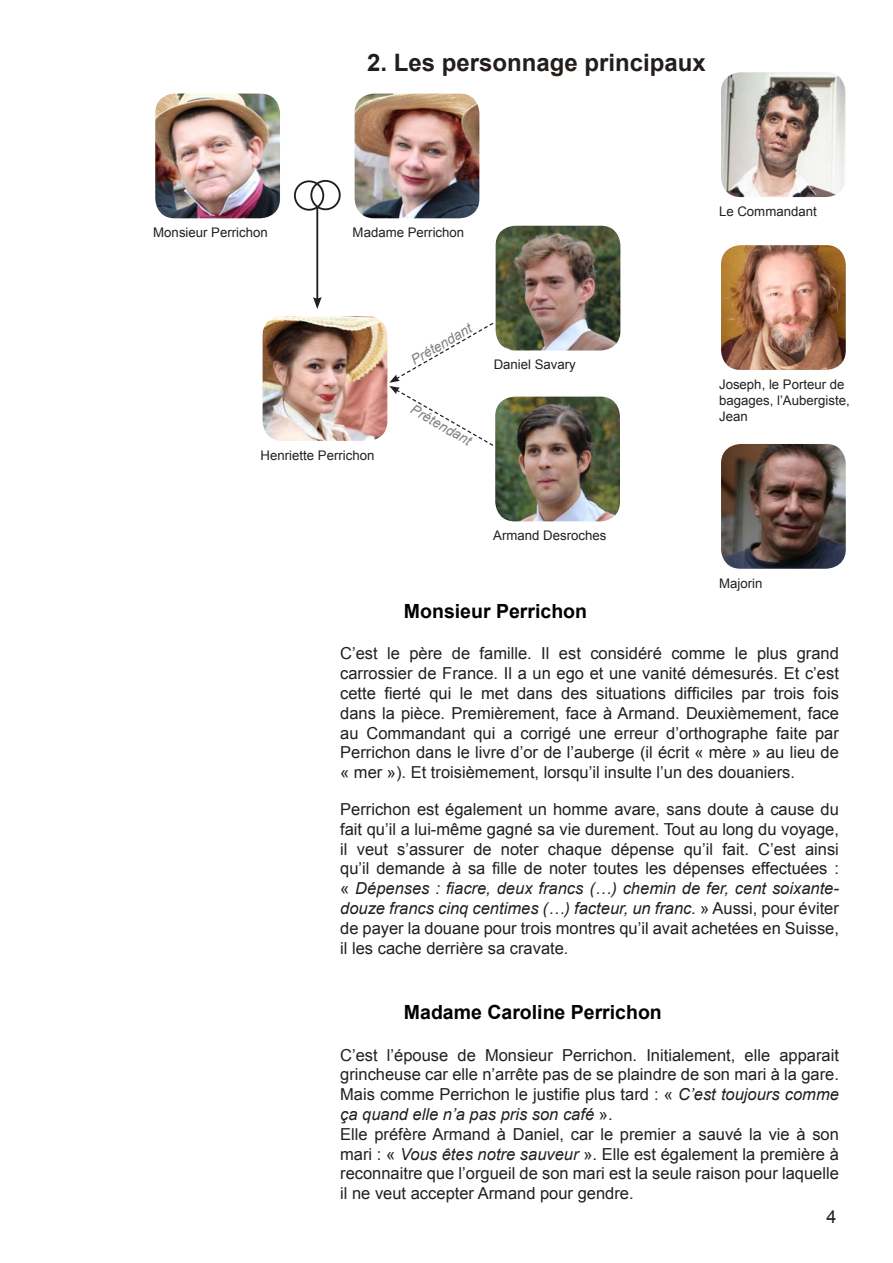
<style>
.page{position:relative;width:893px;height:1263px;background:#fff}
.page>*{position:absolute;margin:0;border:0;box-sizing:border-box;transform-origin:0 0}
.TITRE2{font:700 24px "Arial";color:#241e1b}
.TITRE3{font:700 19.5px "Arial";color:#000}
.t1{font:18px "Arial";color:#231f20}
.t2{font:16.5px/19.8px "Arial";color:#231f20;text-align:justify}
.t3{font:italic 13.8px "Arial";color:#808285}
.t4{font:13.2px/15.9px "Arial";color:#231f20}
.s1{font-style:italic}
</style>
<div class="page">
<img style="left:721px;top:444px;width:125px;height:125px">
<img style="left:155px;top:94px;width:125px;height:124px">
<img style="left:355px;top:94px;width:124px;height:124px">
<img style="left:263px;top:316px;width:124px;height:125px">
<img style="left:496px;top:226px;width:124px;height:124px">
<img style="left:495px;top:397px;width:125px;height:124px">
<img style="left:721px;top:72px;width:125px;height:125px">
<img style="left:721px;top:245px;width:125px;height:125px">
<div style="left:294px;top:180px;width:30px;height:31px;border:2px solid #231f20;border-radius:50%"></div>
<div style="left:310px;top:180px;width:31px;height:30px;border:2px solid #231f20;border-radius:50%"></div>
<hr style="left:316px;top:206px;width:2px;height:94px;background:#231f20">
<svg style="left:313px;top:297px;width:9px;height:12px"></svg>
<svg style="left:389px;top:322px;width:105px;height:124px"></svg>
<p class="TITRE2" style="left:367px;top:47px;width:340px">2. Les personnage principaux</p>
<p class="t4" style="left:153px;top:225px;width:116px">Monsieur Perrichon</p>
<p class="t4" style="left:353px;top:225px;width:113px">Madame Perrichon</p>
<p class="t4" style="left:261px;top:447px;width:115px">Henriette Perrichon</p>
<p class="t3" style="left:408px;top:353px;width:69px;rotate:-30deg">Prétendant</p>
<p class="t3" style="left:416px;top:400px;width:69px;rotate:30deg">Prétendant</p>
<p class="t4" style="left:494px;top:357px;width:84px">Daniel Savary</p>
<p class="t4" style="left:493px;top:528px;width:115px">Armand Desroches</p>
<p class="t4" style="left:719px;top:204px;width:99px">Le Commandant</p>
<p class="t4" style="left:719px;top:376px;width:132px">Joseph, le Porteur de bagages, l’Aubergiste,<br>Jean</p>
<p class="t4" style="left:719px;top:575px;width:45px">Majorin</p>
<p class="TITRE3" style="left:404px;top:598px;width:185px">Monsieur Perrichon</p>
<p class="t2" style="left:340px;top:644px;width:500px">C’est le père de famille. Il est considéré comme le plus grand carrossier de France. Il a un ego et une vanité démesurés. Et c’est cette fierté qui le met dans des situations difficiles par trois fois dans la pièce. Premièrement, face à Armand. Deuxièmement, face au Commandant qui a corrigé une erreur d’orthographe faite par Perrichon dans le livre d’or de l’auberge (il écrit « mère » au lieu de « mer »). Et troisièmement, lorsqu’il insulte l’un des douaniers.</p>
<p class="t2" style="left:340px;top:799px;width:500px">Perrichon est également un homme avare, sans doute à cause du fait qu’il a lui-même gagné sa vie durement. Tout au long du voyage, il veut s’assurer de noter chaque dépense qu’il fait. C’est ainsi qu’il demande à sa fille de noter toutes les dépenses effectuées : « <span class="s1">Dépenses : fiacre, deux francs (…) chemin de fer, cent soixante&shy;douze francs cinq centimes (…) facteur, un franc.</span> » Aussi, pour éviter de payer la douane pour trois montres qu’il avait achetées en Suisse, il les cache derrière sa cravate.</p>
<p class="TITRE3" style="left:404px;top:999px;width:259px">Madame Caroline Perrichon</p>
<p class="t2" style="left:340px;top:1045px;width:500px">C’est l’épouse de Monsieur Perrichon. Initialement, elle apparait grincheuse car elle n’arrête pas de se plaindre de son mari à la gare.<br>Mais comme Perrichon le justifie plus tard : « <span class="s1">C’est toujours comme ça quand elle n’a pas pris son café</span> ».</p>
<p class="t2" style="left:340px;top:1124px;width:500px">Elle préfère Armand à Daniel, car le premier a sauvé la vie à son mari : « <span class="s1">Vous êtes notre sauveur</span> ». Elle est également la première à reconnaitre que l’orgueil de son mari est la seule raison pour laquelle il ne veut accepter Armand pour gendre.</p>
<p class="t1" style="left:827px;top:1205px;width:12px">4</p>
</div>
